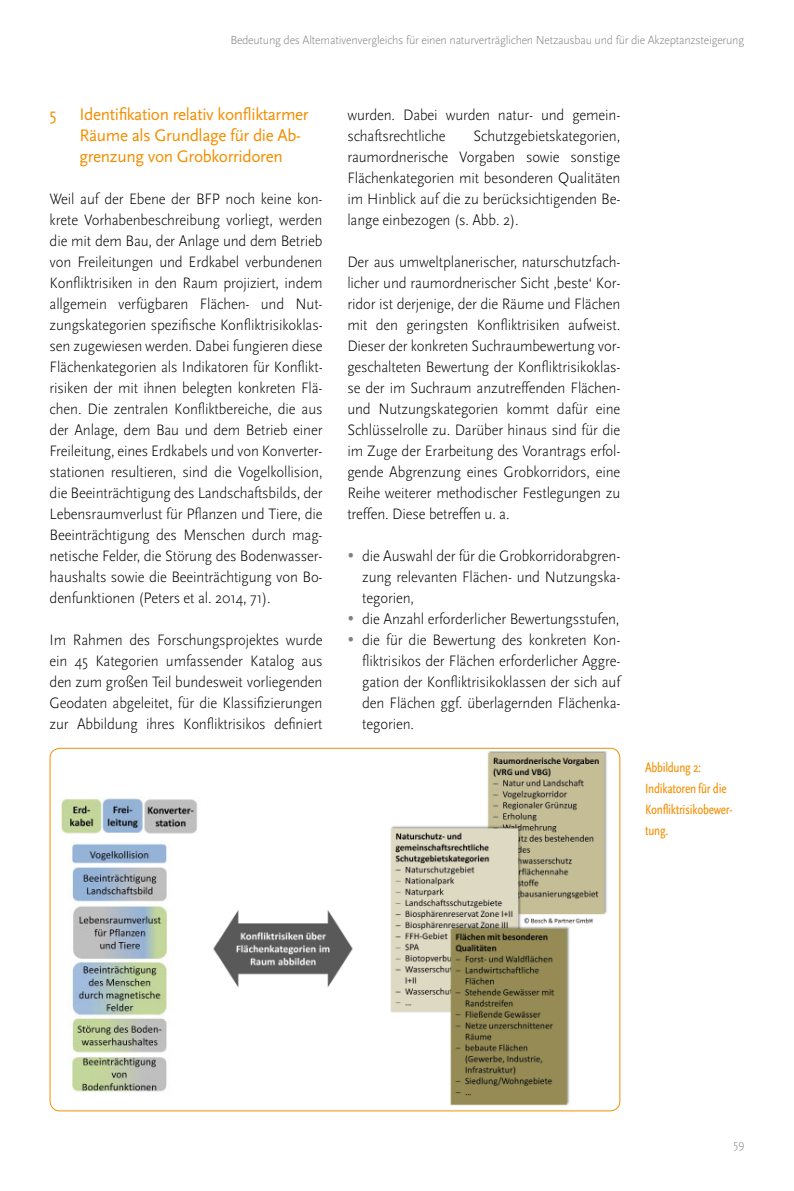
<style>
.page{position:relative;width:794px;height:1191px;background:#fff}
.page>*{position:absolute;margin:0;border:0;box-sizing:border-box;transform-origin:0 0}
.t1{font:17.5px/21px "Scala Sans Pro";letter-spacing:-.02em;color:#f38e00}
.t2{font:300 15.75px/21px "Scala Sans Pro";letter-spacing:-.01em;color:#000;text-align:justify;scale:.95 1}
.t3{font:condensed 14px/21px "Scala Sans Pro";letter-spacing:-.02em;color:#f38e00;scale:.95 1}
.t4{font:300 12.25px "Scala Sans Pro";letter-spacing:-.02em;color:#818383}
.s1{color:#818383}
</style>
<div class="page">
<img style="left:61px;top:798px;width:136px;height:295px">
<img style="left:390px;top:751px;width:217px;height:355px">
<img style="left:213px;top:910px;width:140px;height:77px">
<p class="t4" style="left:230px;top:35px;width:515px">Bedeutung des Alternativenvergleichs für einen naturverträglichen Netzausbau und für die Akzeptanzsteigerung</p>
<p class="t1" style="left:50px;top:105px;width:9px">5</p>
<p class="t1" style="left:79px;top:105px;width:231px">Identifikation relativ konfliktarmer<br>Räume als Grundlage für die Ab&shy;grenzung von Grobkorridoren</p>
<p class="t2" style="left:50px;top:190px;width:289px">Weil auf der Ebene der BFP noch keine kon&shy;krete Vorhabenbeschreibung vorliegt, werden die mit dem Bau, der Anlage und dem Betrieb von Freileitungen und Erdkabel verbundenen Konfliktrisiken in den Raum projiziert, indem allgemein verfügbaren Flächen- und Nut&shy;zungskategorien spezifische Konfliktrisikoklas&shy;sen zugewiesen werden. Dabei fungieren diese Flächenkategorien als Indikatoren für Konflikt&shy;risiken der mit ihnen belegten konkreten Flä&shy;chen. Die zentralen Konfliktbereiche, die aus der Anlage, dem Bau und dem Betrieb einer Freileitung, eines Erdkabels und von Konverter&shy;stationen resultieren, sind die Vogelkollision, die Beeinträchtigung des Landschaftsbilds, der Lebensraumverlust für Pflanzen und Tiere, die Beeinträchtigung des Menschen durch mag&shy;netische Felder, die Störung des Bodenwasser&shy;haushalts sowie die Beeinträchtigung von Bo&shy;denfunktionen (Peters et al. 2014, 71).</p>
<p class="t2" style="left:50px;top:631px;width:289px">Im Rahmen des Forschungsprojektes wurde ein 45 Kategorien umfassender Katalog aus den zum großen Teil bundesweit vorliegenden Geodaten abgeleitet, für die Klassifizierungen zur Abbildung ihres Konfliktrisikos definiert</p>
<p class="t2" style="left:347px;top:106px;width:289px">wurden. Dabei wurden natur- und gemein&shy;schaftsrechtliche</p>
<p class="t2" style="left:347px;top:127px;width:289px;text-indent:126px">Schutzgebietskategorien, raumordnerische Vorgaben sowie sonstige Flächenkategorien mit besonderen Qualitäten im Hinblick auf die zu berücksichtigenden Be&shy;lange einbezogen (s. Abb. 2).</p>
<p class="t2" style="left:347px;top:253px;width:289px">Der aus umweltplanerischer, naturschutzfach&shy;licher und raumordnerischer Sicht ‚beste‘ Kor&shy;ridor ist derjenige, der die Räume und Flächen mit den geringsten Konfliktrisiken aufweist.<br>Dieser der konkreten Suchraumbewertung vor&shy;geschalteten Bewertung der Konfliktrisikoklas&shy;se der im Suchraum anzutreffenden Flächen&shy;und Nutzungskategorien kommt dafür eine Schlüsselrolle zu. Darüber hinaus sind für die im Zuge der Erarbeitung des Vorantrags erfol&shy;gende Abgrenzung eines Grobkorridors, eine Reihe weiterer methodischer Festlegungen zu treffen. Diese betreffen u. a.</p>
<p class="t2" style="left:362px;top:547px;width:273px;text-indent:-15px"><span class="s1">•</span> die Auswahl der für die Grobkorridorabgren&shy;zung relevanten Flächen- und Nutzungska&shy;tegorien,</p>
<p class="t2" style="left:347px;top:610px;width:288px"><span class="s1">•</span> die Anzahl erforderlicher Bewertungsstufen,</p>
<p class="t2" style="left:362px;top:631px;width:273px;text-indent:-15px"><span class="s1">•</span> die für die Bewertung des konkreten Kon&shy;fliktrisikos der Flächen erforderlicher Aggre&shy;gation der Konfliktrisikoklassen der sich auf den Flächen ggf. überlagernden Flächenka&shy;tegorien.</p>
<p class="t3" style="left:645px;top:757px;width:94px">Abbildung 2:<br>Indikatoren für die<br>Konfliktrisikobewer&shy;tung.</p>
<p class="t4" style="left:733px;top:1139px;width:12px">59</p>
</div>
